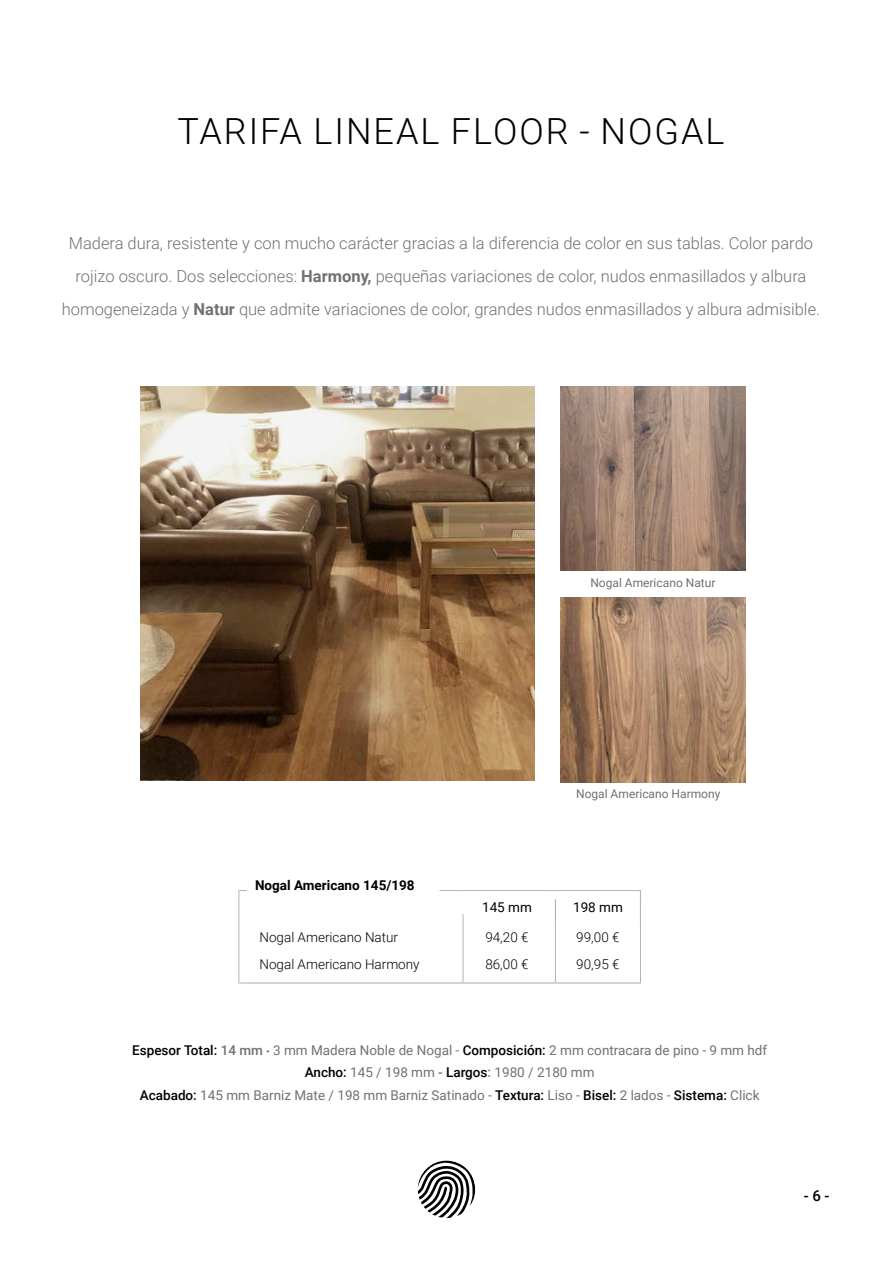
<style>
.page{position:relative;width:893px;height:1263px;background:#fff}
.page>*{position:absolute;margin:0;border:0;box-sizing:border-box;transform-origin:0 0}
.t1{font:300 36px "Roboto";letter-spacing:.055em;color:#000}
.t2{font:300 16.5px/33px "Roboto";color:#707172;text-align:center}
.t3{font:500 15px "Roboto";color:#000}
.t4{font:13.5px/22.5px "Roboto";color:#707172;text-align:center}
.t5{font:300 13.5px "Roboto";color:#000}
.t6{font:700 13.5px "Roboto";color:#000}
.t7{font:13.5px "Roboto";color:#000}
.t8{font:12px "Roboto";color:#707172}
.s1{font-weight:700}
.s2{font-weight:500;color:#000}
.s3{font-weight:500}
.s4{font-family:"Montserrat"}
</style>
<div class="page">
<img style="left:560px;top:386px;width:185px;height:185px">
<img style="left:560px;top:597px;width:185px;height:185px">
<svg style="left:419px;top:1162px;width:55px;height:55px"></svg>
<div style="left:411px;top:1154px;width:71px;height:71px;border:7px solid #fff;border-radius:50%"></div>
<img style="left:140px;top:387px;width:395px;height:394px">
<hr style="left:463px;top:890px;width:88px;height:1px;background:#b1b3b4">
<hr style="left:555px;top:890px;width:86px;height:1px;background:#b1b3b4">
<hr style="left:238px;top:948px;width:1px;height:34px;background:#b1b3b4">
<svg style="left:463px;top:914px;width:1px;height:34px"></svg>
<hr style="left:463px;top:948px;width:1px;height:34px;background:#b1b3b4">
<hr style="left:555px;top:948px;width:1px;height:34px;background:#b1b3b4">
<hr style="left:640px;top:948px;width:1px;height:34px;background:#b1b3b4">
<svg style="left:238px;top:890px;width:9px;height:58px"></svg>
<svg style="left:555px;top:899px;width:1px;height:49px"></svg>
<svg style="left:640px;top:891px;width:1px;height:57px"></svg>
<svg style="left:439px;top:890px;width:24px;height:1px"></svg>
<hr style="left:247px;top:982px;width:78px;height:1px;background:#b1b3b4">
<svg style="left:325px;top:982px;width:30px;height:1px"></svg>
<hr style="left:355px;top:982px;width:30px;height:1px;background:#b1b3b4">
<svg style="left:385px;top:982px;width:78px;height:1px"></svg>
<hr style="left:463px;top:982px;width:88px;height:1px;background:#b1b3b4">
<hr style="left:555px;top:982px;width:86px;height:1px;background:#b1b3b4">
<h1 class="t1" style="left:177px;top:106px;width:549px">TARIFA LINEAL FLOOR - NOGAL</h1>
<p class="t2" style="left:62px;top:226px;width:760px">Madera dura, resistente y con mucho carácter gracias a la diferencia de color en sus tablas. Color pardo rojizo oscuro. Dos selecciones: <span class="s1">Harmony,</span> pequeñas variaciones de color, nudos enmasillados y albura homogeneizada y <span class="s1">Natur</span> que admite variaciones de color, grandes nudos enmasillados y albura admisible.</p>
<p class="t8" style="left:590px;top:574px;width:127px">Nogal Americano Natur</p>
<p class="t6" style="left:255px;top:876px;width:161px">Nogal Americano 145/198</p>
<p class="t8" style="left:576px;top:785px;width:146px">Nogal Americano Harmony</p>
<p class="t7" style="left:482px;top:898px;width:51px">145 mm</p>
<p class="t7" style="left:573px;top:898px;width:51px">198 mm</p>
<p class="t5" style="left:259px;top:928px;width:140px">Nogal Americano Natur</p>
<p class="t5" style="left:485px;top:928px;width:45px">94,20 €</p>
<p class="t5" style="left:576px;top:928px;width:45px">99,00 €</p>
<p class="t5" style="left:259px;top:954px;width:162px">Nogal Americano Harmony</p>
<p class="t5" style="left:485px;top:954px;width:45px">86,00 €</p>
<p class="t5" style="left:576px;top:954px;width:45px">90,95 €</p>
<p class="t4" style="left:132px;top:1038px;width:636px"><span class="s2">Espesor Total:</span> <span class="s3">14 mm</span> <span class="s4">∙</span> 3 mm Madera Noble de Nogal - <span class="s2">Composición:</span> 2 mm contracara de pino - 9 mm hdf<br><span class="s2">Ancho:</span> 145 / 198 mm <span class="s3">-</span> <span class="s2">Largos</span><span class="s3">:</span> 1980 / 2180 mm<br><span class="s2">Acabado:</span> 145 mm Barniz Mate / 198 mm Barniz Satinado - <span class="s2">Textura:</span> Liso - <span class="s2">Bisel:</span> 2 lados - <span class="s2">Sistema:</span> Click</p>
<p class="t3" style="left:804px;top:1185px;width:27px">- 6 -</p>
</div>
